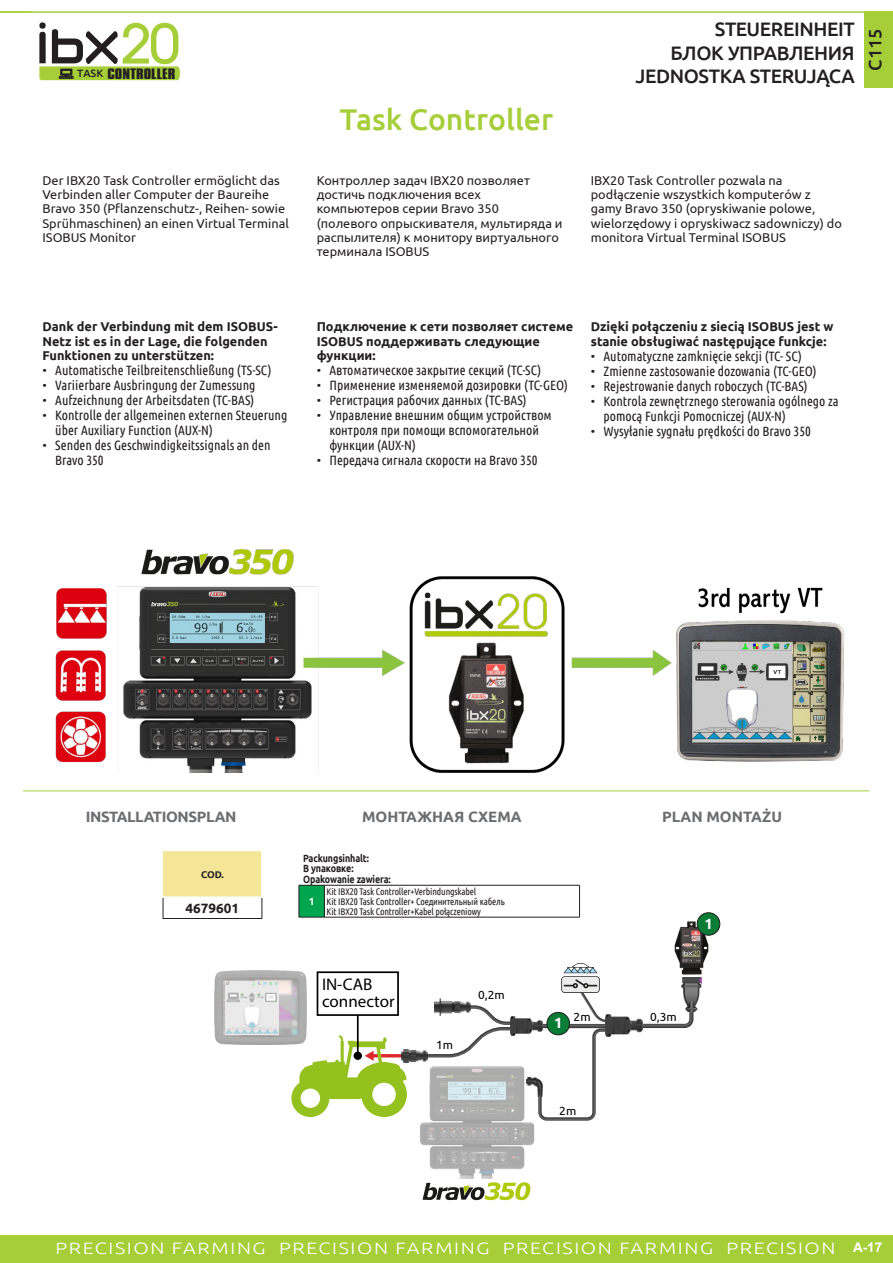
<style>
.page{position:relative;width:893px;height:1263px;background:#fff}
.page>*{position:absolute;margin:0;border:0;box-sizing:border-box;transform-origin:0 0}
.t1{font:500 30px "Ubuntu";color:#a6ce39}
.t2{font:500 19.5px/23.4px "Ubuntu";letter-spacing:-.02em;color:#231f20;text-align:right}
.t3{font:500 18px "Ubuntu";color:#231f20}
.t4{font:16.95px/17px "Myriad Pro";color:#000}
.t5{font:300 16.5px "Ubuntu";letter-spacing:.08em;color:#fff;scale:1.2 1}
.t6{font:700 15px "Ubuntu";color:#6c6d70}
.t7{font:700 15px "Ubuntu";letter-spacing:-.025em;color:#6c6d70}
.t8{font:700 14.85px "Ubuntu";color:#fff}
.t9{font:13.5px/15px "Ubuntu Condensed";color:#231f20}
.t10{font:700 13.5px "Ubuntu";color:#231f20}
.t11{font:700 13.05px "Compacta BT";color:#231f20;scale:1.25 1}
.t12{font:12.75px/14.2px "Ubuntu";color:#231f20}
.t13{font:700 12.75px/14.2px "Ubuntu";color:#231f20}
.t14{font:11.85px "Ubuntu";color:#000}
.t15{font:700 10.5px/10.5px "Ubuntu";letter-spacing:-.01em;color:#231f20;scale:.85 1}
.t16{font:700 10.5px "Ubuntu";color:#fff}
.t17{font:700 9.75px "Ubuntu";color:#231f20}
.t18{font:9.6px/9.6px "Ubuntu Condensed";letter-spacing:-.015em;color:#231f20}
.s1{font-family:"Ubuntu";font-weight:500;font-size:10.65px}
.s2{font-family:"Arial";font-weight:700;font-size:13.5px}
</style>
<div class="page">
<div style="left:0;top:1235px;width:893px;height:28px;background:#a6ce39"></div>
<hr style="left:0;top:11px;width:874px;height:2px;background:#a6ce39">
<div style="left:864px;top:11px;width:29px;height:77px;background:#a6ce39"></div>
<svg style="left:39px;top:23px;width:141px;height:57px"></svg>
<img style="left:55px;top:549px;width:790px;height:224px">
<hr style="left:23px;top:790px;width:846px;height:1px;background:#a6ce39">
<img style="left:674px;top:921px;width:34px;height:53px">
<div style="left:697px;top:913px;width:23px;height:22px;background:#0b7c36;border-radius:50%"></div>
<div style="left:697px;top:912px;width:23px;height:23px;border:1px solid #1d1e1c;border-radius:50%"></div>
<img style="left:420px;top:1067px;width:118px;height:112px">
<img style="left:512px;top:1017px;width:26px;height:18px">
<img style="left:434px;top:999px;width:36px;height:6px">
<img style="left:681px;top:978px;width:21px;height:33px">
<img style="left:562px;top:963px;width:38px;height:27px">
<svg style="left:538px;top:990px;width:155px;height:131px"></svg>
<svg style="left:423px;top:1182px;width:107px;height:18px"></svg>
<svg style="left:291px;top:1005px;width:221px;height:112px"></svg>
<img style="left:605px;top:1015px;width:38px;height:22px">
<div style="left:317px;top:971px;width:82px;height:45px;border:2px solid #000"></div>
<hr style="left:357px;top:1015px;width:2px;height:41px;background:#000">
<div style="left:354px;top:1052px;width:8px;height:8px;background:#000;border-radius:50%"></div>
<img style="left:215px;top:970px;width:92px;height:75px">
<img style="left:226px;top:981px;width:53px;height:53px">
<div style="left:547px;top:1012px;width:22px;height:23px;background:#0b7c36;border-radius:50%"></div>
<div style="left:546px;top:1012px;width:24px;height:23px;border:1px solid #1d1e1c;border-radius:50%"></div>
<div style="left:299px;top:885px;width:25px;height:32px;background:#00a54f"></div>
<svg style="left:300px;top:885px;width:24px;height:1px"></svg>
<hr style="left:324px;top:885px;width:256px;height:1px;background:#231f20">
<hr style="left:299px;top:885px;width:1px;height:32px;background:#231f20">
<hr style="left:324px;top:885px;width:1px;height:32px;background:#231f20">
<hr style="left:579px;top:885px;width:1px;height:32px;background:#231f20">
<svg style="left:299px;top:917px;width:25px;height:1px"></svg>
<hr style="left:324px;top:917px;width:256px;height:1px;background:#231f20">
<div style="left:163px;top:850px;width:99px;height:47px;background:#f5e597"></div>
<hr style="left:261px;top:851px;width:2px;height:45px;background:#fff">
<hr style="left:163px;top:850px;width:100px;height:1px;background:#fff">
<hr style="left:163px;top:896px;width:100px;height:2px;background:#fff">
<svg style="left:163px;top:898px;width:1px;height:20px"></svg>
<svg style="left:262px;top:898px;width:1px;height:20px"></svg>
<hr style="left:163px;top:918px;width:99px;height:1px;background:#231f20">
<h2 class="t2" style="left:670px;top:17px;width:186px">STEUEREINHEIT<br>БЛОК УПРАВЛЕНИЯ</h2>
<p class="t11" style="left:77px;top:66px;width:80px"><span class="s1">TASK</span> CONTROLLER</p>
<h2 class="t2" style="left:635px;top:64px;width:221px">JEDNOSTKA STERUJĄCA</h2>
<h1 class="t1" style="left:340px;top:100px;width:215px">Task Controller</h1>
<h3 class="t3" style="left:864px;top:71px;width:44px;rotate:-90deg">C115</h3>
<p class="t12" style="left:43px;top:173px;width:248px">Der IBX20 Task Controller ermöglicht das Verbinden aller Computer der Baureihe Bravo 350 (Pflanzenschutz-, Reihen- sowie Sprühmaschinen) an einen Virtual Terminal ISOBUS Monitor</p>
<p class="t12" style="left:317px;top:173px;width:247px">Контроллер задач IBX20 позволяет достичь подключения всех компьютеров серии Bravo 350 (полевого опрыскивателя, мультиряда и распылителя) к монитору виртуального терминала ISOBUS</p>
<p class="t12" style="left:591px;top:173px;width:253px">IBX20 Task Controller pozwala na podłączenie wszystkich komputerów z gamy Bravo 350 (opryskiwanie polowe, wielorzędowy i opryskiwacz sadowniczy) do monitora Virtual Terminal ISOBUS</p>
<p class="t13" style="left:43px;top:319px;width:237px">Dank der Verbindung mit dem ISOBUS-<br>Netz ist es in der Lage, die folgenden<br>Funktionen zu unterstützen:</p>
<p class="t9" style="left:43px;top:362px;width:231px">• Automatische Teilbreitenschließung (TS-SC)</p>
<p class="t9" style="left:43px;top:377px;width:215px">• Variierbare Ausbringung der Zumessung</p>
<p class="t9" style="left:43px;top:392px;width:213px">• Aufzeichnung der Arbeitsdaten (TC-BAS)</p>
<p class="t9" style="left:55px;top:407px;width:234px;text-indent:-13px">• Kontrolle der allgemeinen externen Steuerung über Auxiliary Function (AUX-N)</p>
<p class="t9" style="left:55px;top:437px;width:217px;text-indent:-13px">• Senden des Geschwindigkeitssignals an den<br>Bravo 350</p>
<p class="t13" style="left:317px;top:320px;width:258px">Подключение к сети позволяет системе<br>ISOBUS поддерживать следующие функции:</p>
<p class="t9" style="left:317px;top:362px;width:226px">• Автоматическое закрытие секций (TC-SC)</p>
<p class="t9" style="left:317px;top:377px;width:253px">• Применение изменяемой дозировки (TC-GEO)</p>
<p class="t9" style="left:317px;top:392px;width:212px">• Регистрация рабочих данных (TC-BAS)</p>
<p class="t9" style="left:329px;top:407px;width:224px;text-indent:-13px">• Управление внешним общим устройством контроля при помощи вспомогательной функции (AUX-N)</p>
<p class="t9" style="left:317px;top:452px;width:222px">• Передача сигнала скорости на Bravo 350</p>
<p class="t13" style="left:591px;top:319px;width:244px">Dzięki połączeniu z siecią ISOBUS jest w stanie obsługiwać następujące funkcje:</p>
<p class="t9" style="left:591px;top:348px;width:213px">• Automatyczne zamknięcie sekcji (TC- SC)</p>
<p class="t9" style="left:591px;top:363px;width:227px">• Zmienne zastosowanie dozowania (TC-GEO)</p>
<p class="t9" style="left:591px;top:378px;width:218px">• Rejestrowanie danych roboczych (TC-BAS)</p>
<p class="t9" style="left:604px;top:393px;width:237px;text-indent:-13px">• Kontrola zewnętrznego sterowania ogólnego za pomocą Funkcji Pomocniczej (AUX-N)</p>
<p class="t9" style="left:591px;top:423px;width:222px">• Wysyłanie sygnału prędkości do Bravo 350</p>
<p class="t7" style="left:86px;top:808px;width:152px">INSTALLATIONSPLAN</p>
<p class="t6" style="left:362px;top:808px;width:161px">МОНТАЖНАЯ СХЕМА</p>
<p class="t6" style="left:662px;top:808px;width:121px">PLAN MONTAŻU</p>
<p class="t17" style="left:201px;top:868px;width:24px">COD.</p>
<p class="t10" style="left:186px;top:900px;width:55px">4679601</p>
<p class="t15" style="left:303px;top:853px;width:105px">Packungsinhalt:<br>В упаковке:<br>Opakowanie zawiera:</p>
<p class="t16" style="left:309px;top:895px;width:7px">1</p>
<p class="t18" style="left:327px;top:887px;width:180px">Kit IBX20 Task Controller+Verbindungskabel<br>Kit IBX20 Task Controller+ Соединительный кабель<br>Kit IBX20 Task Controller+Kabel połączeniowy</p>
<p class="t4" style="left:322px;top:976px;width:74px">IN-CAB connector</p>
<p class="t14" style="left:436px;top:1037px;width:19px">1m</p>
<p class="t14" style="left:478px;top:988px;width:28px">0,2m</p>
<p class="t8" style="left:554px;top:1014px;width:10px">1</p>
<p class="t14" style="left:574px;top:1010px;width:19px">2m</p>
<p class="t14" style="left:559px;top:1104px;width:19px">2m</p>
<p class="t8" style="left:704px;top:914px;width:10px">1</p>
<p class="t14" style="left:650px;top:1010px;width:28px">0,3m</p>
<p class="t5" style="left:55px;top:1238px;width:690px">PRECISION FARMING PRECISION FARMING PRECISION FARMING PRECISION <span class="s2">A-17</span></p>
</div>
